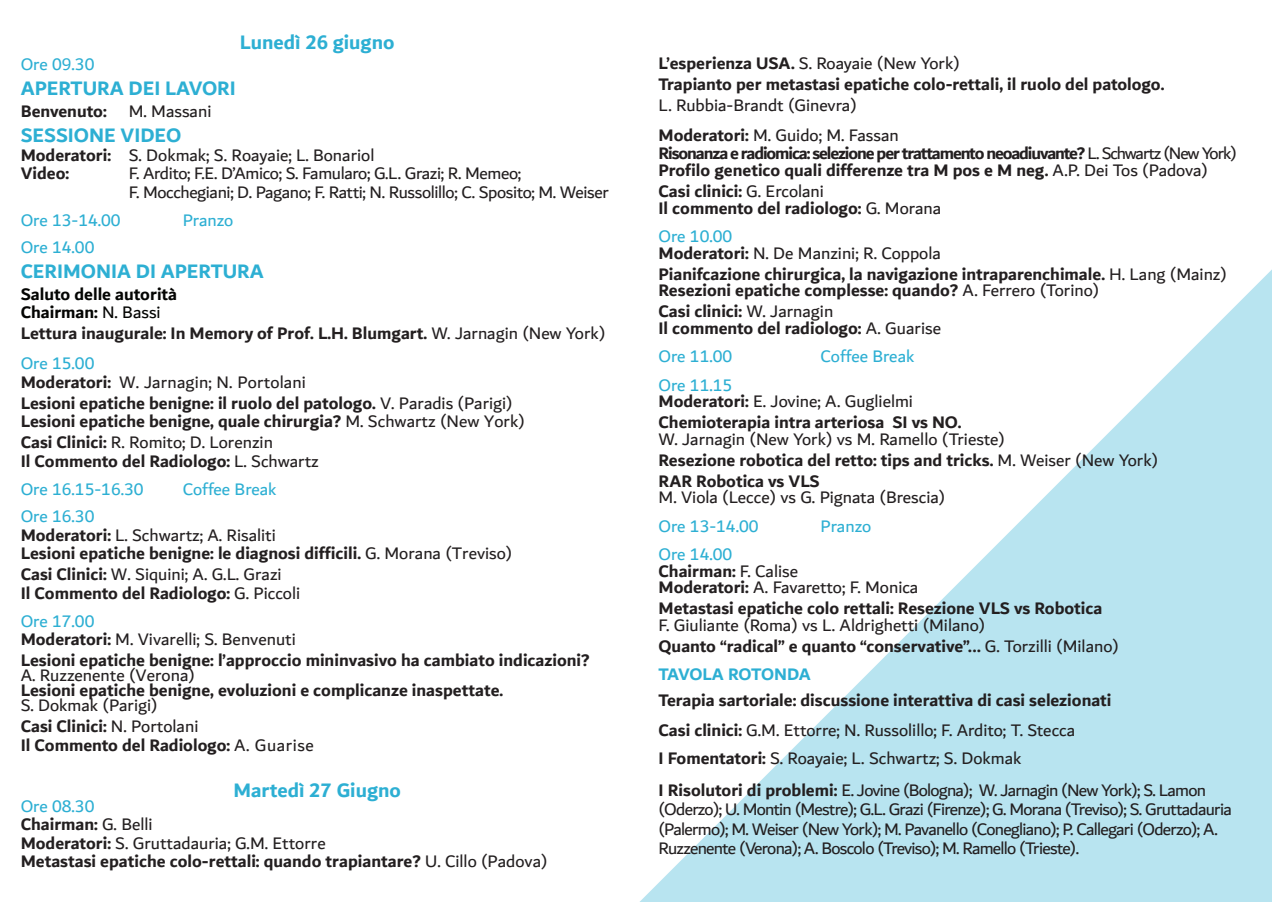
<style>
.page{position:relative;width:1272px;height:902px;background:#fff}
.page>*{position:absolute;margin:0;border:0;box-sizing:border-box;transform-origin:0 0}
.t1{font:700 21px "Dubai";color:#2dafd3}
.t2{font:700 18px/21px "Dubai";color:#231f20}
.t3{font:18px/16.5px "Dubai";color:#231f20}
.t4{font:18px/19.5px "Dubai";letter-spacing:-.04em;color:#231f20}
.t5{font:700 18px/16.5px "Dubai";letter-spacing:-.06em;color:#231f20}
.t6{font:18px/18.6px "Dubai";letter-spacing:-.02em;color:#231f20}
.t7{font:18px "Dubai";color:#2dafd3}
.t8{font:700 18px/18px "Dubai";color:#040503}
.t9{font:700 18px "Dubai";letter-spacing:-.025em;color:#2dafd3}
.s1{font-weight:400}
.s2{font-weight:700}
.s3{font-weight:400;color:#2dafd3}
.s4{color:#2dafd3}
</style>
<div class="page">
<svg style="left:640px;top:270px;width:631px;height:631px"></svg>
<p class="t1" style="left:240px;top:29px;width:156px">Lunedì 26 giugno</p>
<p class="t7" style="left:21px;top:53px;width:75px">Ore 09.30</p>
<p class="t1" style="left:21px;top:76px;width:217px">APERTURA DEI LAVORI</p>
<p class="t2" style="left:21px;top:100px;width:192px">Benvenuto: <span class="s1">M. Massani</span></p>
<p class="t1" style="left:21px;top:123px;width:162px">SESSIONE VIDEO</p>
<p class="t3" style="left:21px;top:145px;width:355px;line-height:18.6px"><span class="s2">Moderatori:</span> S. Dokmak; S. Roayaie; L. Bonariol<br><span class="s2">Video:</span></p>
<p class="t6" style="left:129px;top:164px;width:481px">F. Ardito; F.E. D’Amico; S. Famularo; G.L. Grazi; R. Memeo;<br>F. Mocchegiani; D. Pagano; F. Ratti; N. Russolillo; C. Sposito; M. Weiser</p>
<p class="t7" style="left:21px;top:209px;width:101px">Ore 13-14.00</p>
<p class="t7" style="left:183px;top:209px;width:52px">Pranzo</p>
<p class="t7" style="left:21px;top:236px;width:75px">Ore 14.00</p>
<p class="t1" style="left:21px;top:259px;width:245px">CERIMONIA DI APERTURA</p>
<p class="t8" style="left:21px;top:284px;width:158px">Saluto delle autorità<br>Chairman: <span class="s1">N. Bassi</span></p>
<p class="t2" style="left:21px;top:317px;width:586px;line-height:30.6px">Lettura inaugurale: In Memory of Prof. L.H. Blumgart. <span class="s1">W. Jarnagin (New York)<br></span><span class="s3">Ore 15.00</span></p>
<p class="t2" style="left:21px;top:371px;width:493px">Moderatori: <span class="s1">W. Jarnagin; N. Portolani<br></span>Lesioni epatiche benigne: il ruolo del patologo. <span class="s1">V. Paradis (Parigi)</span></p>
<p class="t2" style="left:21px;top:410px;width:505px">Lesioni epatiche benigne, quale chirurgia? <span class="s1">M. Schwartz (New York)<br></span>Casi Clinici: <span class="s1">R. Romito; D. Lorenzin</span></p>
<p class="t2" style="left:21px;top:447px;width:300px;line-height:27.6px">Il Commento del Radiologo: <span class="s1">L. Schwartz<br></span><span class="s3">Ore 16.15-16.30</span></p>
<p class="t7" style="left:183px;top:478px;width:95px">Coffee Break</p>
<p class="t2" style="left:21px;top:506px;width:493px;line-height:18.6px"><span class="s3">Ore 16.30<br></span>Moderatori: <span class="s1">L. Schwartz; A. Risaliti<br></span>Lesioni epatiche benigne: le diagnosi difficili. <span class="s1">G. Morana (Treviso)</span></p>
<p class="t2" style="left:21px;top:565px;width:281px;line-height:18.6px">Casi Clinici: <span class="s1">W. Siquini; A. G.L. Grazi<br></span>Il Commento del Radiologo: <span class="s1">G. Piccoli</span></p>
<p class="t3" style="left:21px;top:611px;width:276px;line-height:18.6px"><span class="s4">Ore 17.00<br></span><span class="s2">Moderatori:</span> M. Vivarelli; S. Benvenuti</p>
<p class="t2" style="left:21px;top:649px;width:570px">Lesioni epatiche benigne: l’approccio mininvasivo ha cambiato indicazioni?</p>
<p class="t3" style="left:21px;top:666px;width:176px">A. Ruzzenente (Verona)</p>
<p class="t2" style="left:21px;top:679px;width:484px">Lesioni epatiche benigne, evoluzioni e complicanze inaspettate.</p>
<p class="t3" style="left:21px;top:694px;width:179px;line-height:21px">S. Dokmak (Parigi)<br><span class="s2">Casi Clinici:</span> N. Portolani</p>
<p class="t2" style="left:21px;top:734px;width:294px">Il Commento del Radiologo: <span class="s1">A. Guarise</span></p>
<p class="t1" style="left:233px;top:777px;width:169px">Martedì 27 Giugno</p>
<p class="t2" style="left:21px;top:796px;width:528px;line-height:18.5px"><span class="s3">Ore 08.30<br></span>Chairman: <span class="s1">G. Belli<br></span>Moderatori: <span class="s1">S. Gruttadauria; G.M. Ettorre<br></span>Metastasi epatiche colo-rettali: quando trapiantare? <span class="s1">U. Cillo (Padova)</span></p>
<p class="t2" style="left:658px;top:53px;width:507px">L’esperienza USA. <span class="s1">S. Roayaie (New York)<br></span>Trapianto per metastasi epatiche colo-rettali, il ruolo del patologo.</p>
<p class="t3" style="left:658px;top:90px;width:242px;line-height:30px">L. Rubbia-Brandt (Ginevra)<br><span class="s2">Moderatori:</span> M. Guido; M. Fassan</p>
<p class="t5" style="left:658px;top:145px;width:580px">Risonanza e radiomica: selezione per trattamento neoadiuvante? <span class="s1">L. Schwartz (New York)<br></span>Profilo genetico quali differenze tra M pos e M neg. <span class="s1">A.P. Dei Tos (Padova)</span></p>
<p class="t2" style="left:658px;top:182px;width:284px;line-height:16.5px">Casi clinici: <span class="s1">G. Ercolani<br></span>Il commento del radiologo: <span class="s1">G. Morana</span></p>
<p class="t3" style="left:658px;top:227px;width:284px"><span class="s4">Ore 10.00<br></span><span class="s2">Moderatori:</span> N. De Manzini; R. Coppola</p>
<p class="t2" style="left:658px;top:265px;width:570px;line-height:16.5px">Pianifcazione chirurgica, la navigazione intraparenchimale. <span class="s1">H. Lang (Mainz)<br></span>Resezioni epatiche complesse: quando? <span class="s1">A. Ferrero (Torino)</span></p>
<p class="t2" style="left:658px;top:302px;width:284px;line-height:16.5px">Casi clinici: <span class="s1">W. Jarnagin<br></span>Il commento del radiologo: <span class="s1">A. Guarise</span></p>
<p class="t7" style="left:658px;top:345px;width:75px">Ore 11.00</p>
<p class="t7" style="left:820px;top:345px;width:95px">Coffee Break</p>
<p class="t3" style="left:658px;top:376px;width:256px"><span class="s4">Ore 11.15<br></span><span class="s2">Moderatori:</span> E. Jovine; A. Guglielmi</p>
<p class="t2" style="left:658px;top:411px;width:304px">Chemioterapia intra arteriosa SI vs NO.</p>
<p class="t3" style="left:658px;top:428px;width:501px;line-height:21px">W. Jarnagin (New York) vs M. Ramello (Trieste)<br><span class="s2">Resezione robotica del retto: tips and tricks.</span> M. Weiser (New York)<br><span class="s2">RAR Robotica vs VLS</span></p>
<p class="t3" style="left:658px;top:488px;width:288px">M. Viola (Lecce) vs G. Pignata (Brescia)</p>
<p class="t7" style="left:658px;top:515px;width:101px">Ore 13-14.00</p>
<p class="t7" style="left:820px;top:515px;width:52px">Pranzo</p>
<p class="t3" style="left:658px;top:545px;width:261px"><span class="s4">Ore 14.00<br></span><span class="s2">Chairman:</span> F. Calise<br><span class="s2">Moderatori:</span> A. Favaretto; F. Monica</p>
<p class="t2" style="left:658px;top:597px;width:445px">Metastasi epatiche colo rettali: Resezione VLS vs Robotica</p>
<p class="t3" style="left:658px;top:614px;width:462px;line-height:21px">F. Giuliante (Roma) vs L. Aldrighetti (Milano)<br><span class="s2">Quanto “radical” e quanto “conservative”...</span> G. Torzilli (Milano)</p>
<p class="t9" style="left:658px;top:663px;width:154px">TAVOLA ROTONDA</p>
<p class="t2" style="left:658px;top:685px;width:454px;line-height:29.2px">Terapia sartoriale: discussione interattiva di casi selezionati<br>Casi clinici: <span class="s1">G.M. Ettorre; N. Russolillo; F. Ardito; T. Stecca<br></span>I Fomentatori: <span class="s1">S. Roayaie; L. Schwartz; S. Dokmak</span></p>
<p class="t4" style="left:658px;top:779px;width:575px"><span class="s2">I Risolutori di problemi:</span> E. Jovine (Bologna); W. Jarnagin (New York); S. Lamon (Oderzo); U. Montin (Mestre); G.L. Grazi (Firenze); G. Morana (Treviso); S. Gruttadauria (Palermo); M. Weiser (New York); M. Pavanello (Conegliano); P. Callegari (Oderzo); A.<br>Ruzzenente (Verona); A. Boscolo (Treviso); M. Ramello (Trieste).</p>
</div>
